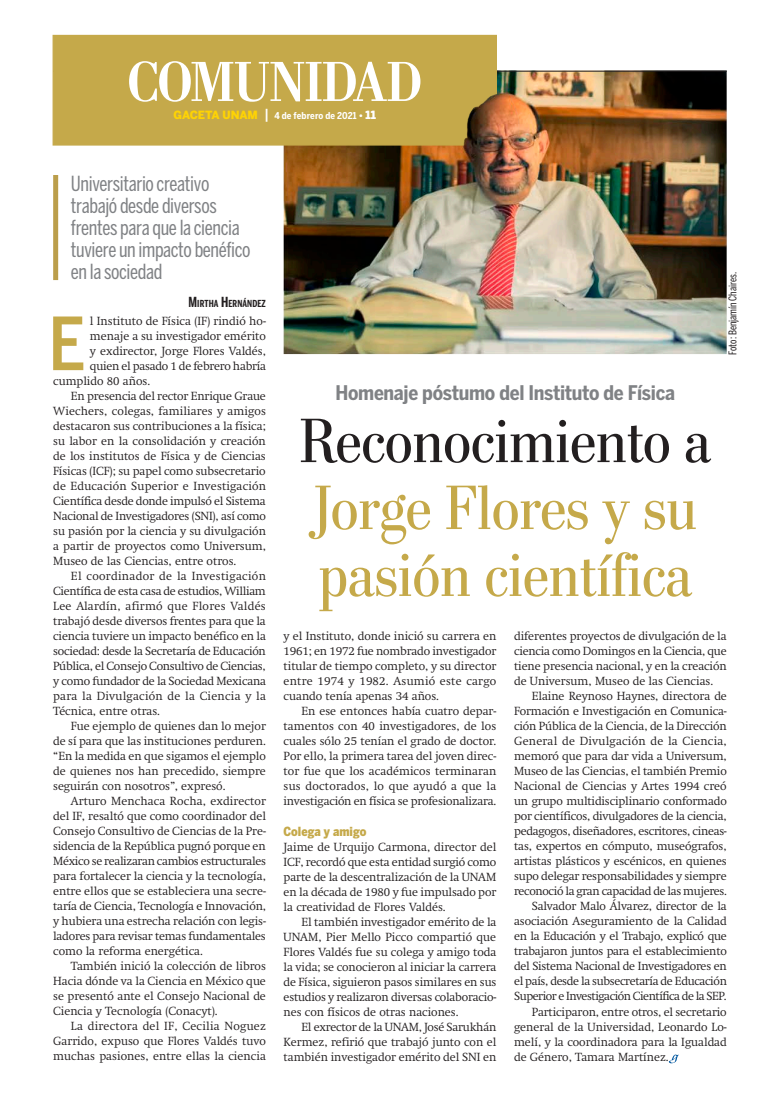
<style>
.page{position:relative;width:780px;height:1117px;background:#fff}
.page>*{position:absolute;margin:0;border:0;box-sizing:border-box;transform-origin:0 0}
._3_0_Tex_Cap_4_COLOR{font:500 72.38px "Benton Sans Cond";color:#c5a94a}
._1_0_Cabeza_Principa{font:62.5px/66.9px "Stilson";color:#c5a94a}
.t1{font:700 56.25px "Stilson";letter-spacing:.005em;color:#fff}
._2_0_Sumario{font:20.62px/21.9px "Benton Sans Comp";letter-spacing:-.02em;color:#808285}
._0_0_Balazo{font:700 20px "Benton Sans Cond";letter-spacing:-.015em;color:#808285}
._3_0_Descanso{font:900 12.5px "Benton Sans Cond";color:#c5a94a}
._3_0_Texto{font:300 11.62px/15px "Swift";color:#231f20;text-align:justify}
._3_0_Tex_s_sangria{font:300 11.62px/15px "Swift";color:#231f20;text-align:justify}
._3_0_Tex_Cap_4_COLOR-2{font:300 11.62px "Swift";color:#231f20}
._3_0_Tex_Cap_4_COLOR-3{font:300 11.62px "Swift";letter-spacing:-.02em;color:#231f20}
._4_0_Crédito_de_foto{font:10.62px "Benton Sans Comp";color:#231f20}
._4_0_Crédito_nota{font:700 9.62px "Benton Sans Comp";letter-spacing:.01em;color:#231f20}
.t2{font:700 9.38px "Benton Sans Cond";letter-spacing:.01em;color:#fff}
.s1{font-family:"Benton Sans";font-weight:900;font-size:11.25px;color:#fed304}
.s2{font-family:"Benton Sans";font-weight:500;font-size:13.75px}
.s3{font-family:"Benton Sans";font-weight:900}
.s4{font-family:"Benton Sans";font-weight:900;font-size:11.25px}
.s5{font-size:13.75px}
.s6{color:#231f20}
</style>
<div class="page">
<img style="left:52px;top:34px;width:675px;height:1030px">
<hr style="left:53px;top:71px;width:673px;height:1px;background:#231f20">
<div style="left:53px;top:35px;width:444px;height:110px;background:#c5a94a"></div>
<h3 class="t1" style="left:128px;top:48px;width:295px">COMUNIDAD</h3>
<p class="t2" style="left:173px;top:110px;width:204px"><span class="s1">GACETA UNAM</span> <span class="s2">|</span> 4 de febrero de 2021 <span class="s3">•</span> <span class="s4">11</span></p>
<p class="_2_0_Sumario" style="left:71px;top:173px;width:181px">Universitario creativo trabajó desde diversos frentes para que la ciencia tuviere un impacto benéfico en la sociedad</p>
<p class="_4_0_Crédito_nota" style="left:188px;top:298px;width:79px"><span class="s5">M</span>IRTHA <span class="s5">H</span>ERNÁNDEZ</p>
<p class="_3_0_Tex_Cap_4_COLOR" style="left:48px;top:301px;width:39px">E</p>
<p class="_3_0_Tex_Cap_4_COLOR-2" style="left:90px;top:314px;width:177px">l Instituto de Física (IF) rindió ho-</p>
<p class="_3_0_Tex_Cap_4_COLOR-2" style="left:90px;top:329px;width:177px">menaje a su investigador emérito</p>
<p class="_3_0_Tex_Cap_4_COLOR-2" style="left:90px;top:344px;width:177px">y exdirector, Jorge Flores Valdés,</p>
<p class="_3_0_Tex_Cap_4_COLOR-3" style="left:90px;top:359px;width:177px">quien el pasado 1 de febrero habría</p>
<p class="_3_0_Tex_Cap_4_COLOR-2" style="left:53px;top:374px;width:99px">cumplido 80 años.</p>
<p class="_3_0_Texto" style="left:53px;top:388px;width:214px;text-indent:18px">En presencia del rector Enrique Graue Wiechers, colegas, familiares y amigos destacaron sus contribuciones a la física; su labor en la consolidación y creación de los institutos de Física y de Ciencias Físicas (ICF); su papel como subsecretario de Educación Superior e Investigación Científica desde donde impulsó el Sistema Nacional de Investigadores (SNI), así como su pasión por la ciencia y su divulgación a partir de proyectos como Universum, Museo de las Ciencias, entre otros.</p>
<p class="_3_0_Texto" style="left:53px;top:568px;width:214px;text-indent:18px">El coordinador de la Investigación Científica de esta casa de estudios, William Lee Alardín, afirmó que Flores Valdés trabajó desde diversos frentes para que la ciencia tuviere un impacto benéfico en la sociedad: desde la Secretaría de Educación Pública, el Consejo Consultivo de Ciencias, y como fundador de la Sociedad Mexicana para la Divulgación de la Ciencia y la Técnica, entre otras.</p>
<p class="_3_0_Texto" style="left:53px;top:718px;width:214px;text-indent:18px">Fue ejemplo de quienes dan lo mejor de sí para que las instituciones perduren. “En la medida en que sigamos el ejemplo de quienes nos han precedido, siempre seguirán con nosotros”, expresó.</p>
<p class="_3_0_Texto" style="left:53px;top:793px;width:214px;text-indent:18px">Arturo Menchaca Rocha, exdirector del IF, resaltó que como coordinador del Consejo Consultivo de Ciencias de la Pre&shy;sidencia de la República pugnó porque en México se realizaran cambios estructurales para fortalecer la ciencia y la tecnología, entre ellos que se estableciera una secre&shy;taría de Ciencia, Tecnología e Innovación, y hubiera una estrecha relación con legis&shy;ladores para revisar temas fundamentales como la reforma energética.</p>
<p class="_3_0_Texto" style="left:53px;top:958px;width:214px;text-indent:18px">También inició la colección de libros Hacia dónde va la Ciencia en México que se presentó ante el Consejo Nacional de Ciencia y Tecnología (Conacyt).</p>
<p class="_3_0_Texto" style="left:53px;top:1018px;width:214px;text-indent:18px">La directora del IF, Cecilia Noguez Garrido, expuso que Flores Valdés tuvo muchas pasiones, entre ellas la ciencia</p>
<p class="_0_0_Balazo" style="left:335px;top:381px;width:341px">Homenaje póstumo del Instituto de Física</p>
<p class="_1_0_Cabeza_Principa" style="left:299px;top:407px;width:412px"><span class="s6">Reconocimiento a<br></span>Jorge Flores y su pasión científica</p>
<p class="_4_0_Crédito_de_foto" style="left:726px;top:355px;width:85px;rotate:-90deg">Foto: Benjamín Chaires.</p>
<p class="_3_0_Texto" style="left:283px;top:628px;width:214px">y el Instituto, donde inició su carrera en 1961; en 1972 fue nombrado investigador titular de tiempo completo, y su director entre 1974 y 1982. Asumió este cargo cuando tenía apenas 34 años.</p>
<p class="_3_0_Texto" style="left:283px;top:703px;width:214px;text-indent:18px">En ese entonces había cuatro depar&shy;tamentos con 40 investigadores, de los cuales sólo 25 tenían el grado de doctor.<br>Por ello, la primera tarea del joven direc&shy;tor fue que los académicos terminaran sus doctorados, lo que ayudó a que la investigación en física se profesionalizara.</p>
<p class="_3_0_Descanso" style="left:283px;top:823px;width:84px">Colega y amigo</p>
<p class="_3_0_Tex_s_sangria" style="left:283px;top:838px;width:214px">Jaime de Urquijo Carmona, director del ICF, recordó que esta entidad surgió como parte de la descentralización de la UNAM en la década de 1980 y fue impulsado por la creatividad de Flores Valdés.</p>
<p class="_3_0_Texto" style="left:283px;top:913px;width:214px;text-indent:18px">El también investigador emérito de la UNAM, Pier Mello Picco compartió que Flores Valdés fue su colega y amigo toda la vida; se conocieron al iniciar la carrera de Física, siguieron pasos similares en sus estudios y realizaron diversas colaboracio&shy;nes con físicos de otras naciones.</p>
<p class="_3_0_Texto" style="left:283px;top:1018px;width:214px;text-indent:18px">El exrector de la UNAM, José Sarukhán Kermez, refirió que trabajó junto con el también investigador emérito del SNI en</p>
<p class="_3_0_Texto" style="left:514px;top:628px;width:214px">diferentes proyectos de divulgación de la ciencia como Domingos en la Ciencia, que tiene presencia nacional, y en la creación de Universum, Museo de las Ciencias.</p>
<p class="_3_0_Texto" style="left:514px;top:688px;width:214px;text-indent:18px">Elaine Reynoso Haynes, directora de Formación e Investigación en Comunica&shy;ción Pública de la Ciencia, de la Dirección General de Divulgación de la Ciencia, memoró que para dar vida a Universum, Museo de las Ciencias, el también Premio Nacional de Ciencias y Artes 1994 creó un grupo multidisciplinario conformado por científicos, divulgadores de la ciencia, pedagogos, diseñadores, escritores, cineas&shy;tas, expertos en cómputo, museógrafos, artistas plásticos y escénicos, en quienes supo delegar responsabilidades y siempre reconoció la gran capacidad de las mujeres.</p>
<p class="_3_0_Texto" style="left:514px;top:898px;width:214px;text-indent:18px">Salvador Malo Álvarez, director de la asociación Aseguramiento de la Calidad en la Educación y el Trabajo, explicó que trabajaron juntos para el establecimiento del Sistema Nacional de Investigadores en el país, desde la subsecretaría de Educación Superior e Investigación Científica de la SEP.</p>
<p class="_3_0_Texto" style="left:514px;top:1003px;width:214px;text-indent:18px">Participaron, entre otros, el secretario general de la Universidad, Leonardo Lo&shy;melí, y la coordinadora para la Igualdad de Género, Tamara Martínez.</p>
</div>
